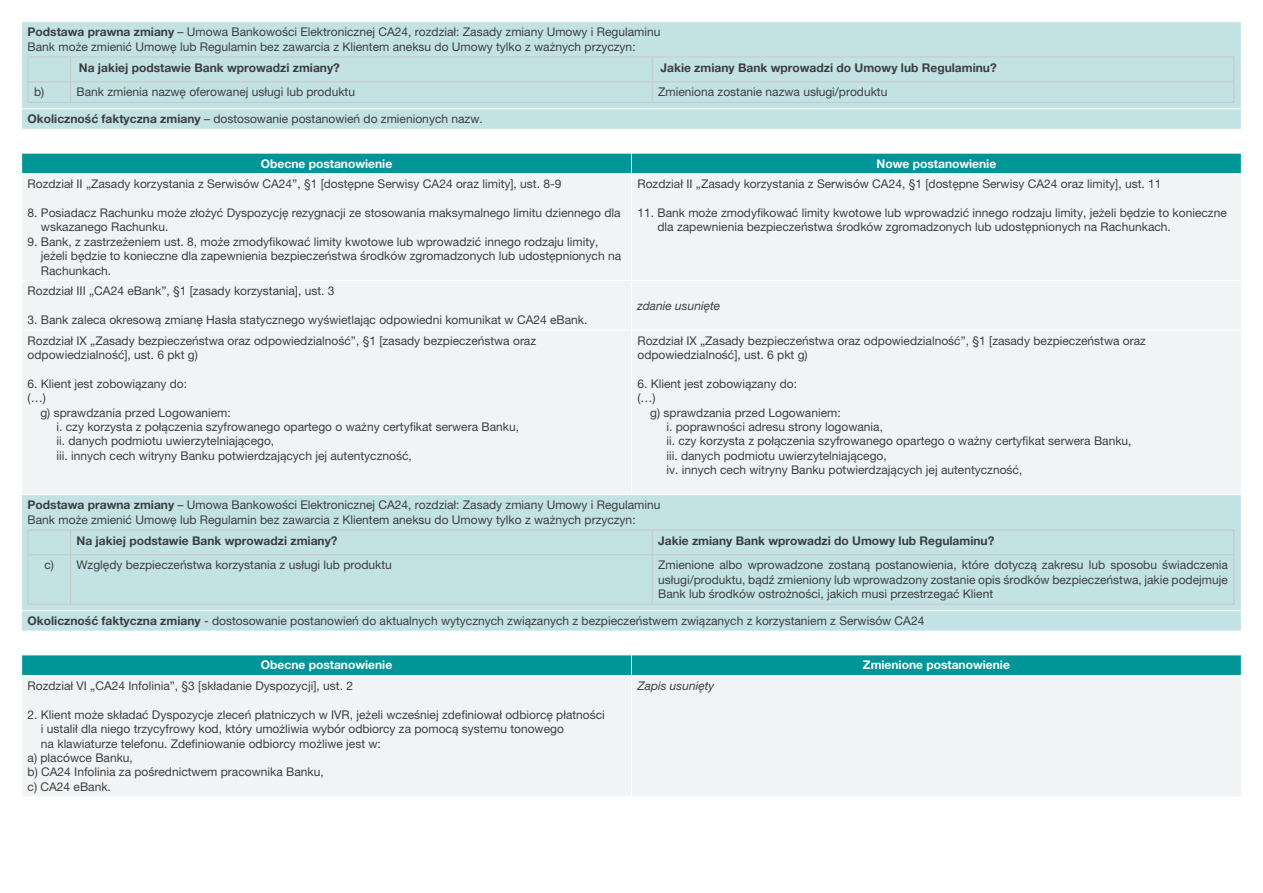
<style>
.page{position:relative;width:1263px;height:893px;background:#fff}
.page>*{position:absolute;margin:0;border:0;box-sizing:border-box;transform-origin:0 0}
.wciecie_6pkt{font:12px/14.4px "Helvetica Neue LT Pro";color:#3e3e3f}
.t1{font:700 12px "Helvetica Neue LT Pro";color:#3e3e3f}
.t2{font:700 12px "Helvetica Neue LT Pro";color:#fff}
.wciecie_3pkt{font:12px "Helvetica Neue LT Pro";color:#3e3e3f}
.t3{font:italic 12px "Helvetica Neue LT Pro";color:#3e3e3f}
.s1{font-weight:700}
</style>
<div class="page">
<div style="left:22px;top:22px;width:1219px;height:107px;background:#c3e2e4"></div>
<hr style="left:21px;top:108px;width:610px;height:1px;background:#fff">
<hr style="left:631px;top:108px;width:611px;height:1px;background:#fff">
<hr style="left:71px;top:57px;width:581px;height:1px;background:#c7c8ca">
<hr style="left:28px;top:57px;width:43px;height:1px;background:#c7c8ca">
<hr style="left:28px;top:81px;width:43px;height:1px;background:#c7c8ca">
<svg style="left:28px;top:58px;width:1px;height:44px"></svg>
<hr style="left:28px;top:102px;width:43px;height:1px;background:#c7c8ca">
<hr style="left:71px;top:81px;width:581px;height:1px;background:#c7c8ca">
<svg style="left:70px;top:58px;width:1px;height:44px"></svg>
<hr style="left:71px;top:102px;width:581px;height:1px;background:#c7c8ca">
<hr style="left:652px;top:102px;width:582px;height:1px;background:#c7c8ca">
<hr style="left:652px;top:57px;width:582px;height:1px;background:#c7c8ca">
<svg style="left:652px;top:58px;width:1px;height:44px"></svg>
<svg style="left:1233px;top:58px;width:1px;height:44px"></svg>
<hr style="left:652px;top:81px;width:582px;height:1px;background:#c7c8ca">
<div style="left:22px;top:174px;width:1219px;height:320px;background:#f2f3f4"></div>
<div style="left:22px;top:495px;width:1219px;height:136px;background:#c3e2e4"></div>
<div style="left:21px;top:153px;width:1221px;height:20px;background:#009597"></div>
<hr style="left:631px;top:174px;width:1px;height:106px;background:#fff">
<hr style="left:21px;top:280px;width:610px;height:1px;background:#fff">
<hr style="left:631px;top:280px;width:611px;height:1px;background:#fff">
<hr style="left:631px;top:281px;width:1px;height:49px;background:#fff">
<hr style="left:21px;top:330px;width:610px;height:1px;background:#fff">
<hr style="left:631px;top:330px;width:611px;height:1px;background:#fff">
<hr style="left:631px;top:330px;width:1px;height:164px;background:#fff">
<hr style="left:21px;top:610px;width:610px;height:1px;background:#fff">
<hr style="left:631px;top:610px;width:611px;height:1px;background:#fff">
<hr style="left:28px;top:530px;width:43px;height:1px;background:#c7c8ca">
<svg style="left:28px;top:531px;width:1px;height:23px"></svg>
<hr style="left:71px;top:530px;width:581px;height:1px;background:#c7c8ca">
<svg style="left:70px;top:531px;width:1px;height:23px"></svg>
<hr style="left:652px;top:530px;width:582px;height:1px;background:#c7c8ca">
<svg style="left:652px;top:531px;width:1px;height:23px"></svg>
<svg style="left:1233px;top:531px;width:1px;height:23px"></svg>
<hr style="left:28px;top:554px;width:43px;height:1px;background:#c7c8ca">
<hr style="left:28px;top:555px;width:1px;height:49px;background:#c7c8ca">
<hr style="left:71px;top:554px;width:581px;height:1px;background:#c7c8ca">
<hr style="left:70px;top:555px;width:1px;height:49px;background:#c7c8ca">
<hr style="left:652px;top:554px;width:582px;height:1px;background:#c7c8ca">
<hr style="left:652px;top:555px;width:1px;height:49px;background:#c7c8ca">
<hr style="left:1233px;top:555px;width:1px;height:49px;background:#c7c8ca">
<hr style="left:28px;top:604px;width:43px;height:1px;background:#c7c8ca">
<hr style="left:71px;top:604px;width:581px;height:1px;background:#c7c8ca">
<hr style="left:652px;top:604px;width:582px;height:1px;background:#c7c8ca">
<div style="left:22px;top:676px;width:1219px;height:120px;background:#f2f3f4"></div>
<svg style="left:21px;top:655px;width:1221px;height:20px;background:#069799"></svg>
<hr style="left:631px;top:676px;width:1px;height:120px;background:#fff">
<p class="wciecie_6pkt" style="left:28px;top:25px;width:634px"><span class="s1">Podstawa prawna zmiany</span> – Umowa Bankowości Elektronicznej CA24, rozdział: Zasady zmiany Umowy i Regulaminu</p>
<p class="wciecie_6pkt" style="left:28px;top:39px;width:609px">Bank może zmienić Umowę lub Regulamin bez zawarcia z Klientem aneksu do Umowy tylko z ważnych przyczyn:</p>
<p class="t1" style="left:79px;top:60px;width:263px">Na jakiej podstawie Bank wprowadzi zmiany?</p>
<p class="t1" style="left:660px;top:60px;width:338px">Jakie zmiany Bank wprowadzi do Umowy lub Regulaminu?</p>
<p class="wciecie_6pkt" style="left:34px;top:85px;width:12px">b)</p>
<p class="wciecie_6pkt" style="left:77px;top:85px;width:280px">Bank zmienia nazwę oferowanej usługi lub produktu</p>
<p class="wciecie_6pkt" style="left:658px;top:85px;width:231px">Zmieniona zostanie nazwa usługi/produktu</p>
<p class="wciecie_6pkt" style="left:28px;top:112px;width:457px"><span class="s1">Okoliczność faktyczna zmiany</span> – dostosowanie postanowień do zmienionych nazw.</p>
<p class="t2" style="left:261px;top:156px;width:133px">Obecne postanowienie</p>
<p class="t2" style="left:876px;top:156px;width:121px">Nowe postanowienie</p>
<p class="wciecie_6pkt" style="left:28px;top:177px;width:535px">Rozdział II „Zasady korzystania z Serwisów CA24”, §1 [dostępne Serwisy CA24 oraz limity], ust. 8-9</p>
<p class="wciecie_6pkt" style="left:41px;top:205px;width:581px;text-indent:-13px">8. Posiadacz Rachunku może złożyć Dyspozycję rezygnacji ze stosowania maksymalnego limitu dziennego dla wskazanego Rachunku.</p>
<p class="wciecie_6pkt" style="left:41px;top:234px;width:582px;text-indent:-13px">9. Bank, z zastrzeżeniem ust. 8, może zmodyfikować limity kwotowe lub wprowadzić innego rodzaju limity, jeżeli będzie to konieczne dla zapewnienia bezpieczeństwa środków zgromadzonych lub udostępnionych na<br>Rachunkach.</p>
<p class="wciecie_6pkt" style="left:637px;top:177px;width:525px">Rozdział II „Zasady korzystania z Serwisów CA24, §1 [dostępne Serwisy CA24 oraz limity], ust. 11</p>
<p class="wciecie_6pkt" style="left:657px;top:205px;width:571px;text-indent:-20px">11. Bank może zmodyfikować limity kwotowe lub wprowadzić innego rodzaju limity, jeżeli będzie to konieczne dla zapewnienia bezpieczeństwa środków zgromadzonych lub udostępnionych na Rachunkach.</p>
<p class="wciecie_6pkt" style="left:28px;top:284px;width:308px">Rozdział III „CA24 eBank”, §1 [zasady korzystania], ust. 3</p>
<p class="wciecie_6pkt" style="left:28px;top:312px;width:561px">3. Bank zaleca okresową zmianę Hasła statycznego wyświetlając odpowiedni komunikat w CA24 eBank.</p>
<p class="t3" style="left:637px;top:298px;width:84px">zdanie usunięte</p>
<p class="wciecie_6pkt" style="left:637px;top:333px;width:510px">Rozdział IX „Zasady bezpieczeństwa oraz odpowiedzialność”, §1 [zasady bezpieczeństwa oraz odpowiedzialność], ust. 6 pkt g)</p>
<p class="wciecie_6pkt" style="left:637px;top:376px;width:161px">6. Klient jest zobowiązany do:</p>
<p class="wciecie_6pkt" style="left:637px;top:391px;width:20px">(…)</p>
<p class="wciecie_3pkt" style="left:650px;top:405px;width:192px">g) sprawdzania przed Logowaniem:</p>
<p class="wciecie_6pkt" style="left:666px;top:419px;width:218px">i. poprawności adresu strony logowania,</p>
<p class="wciecie_6pkt" style="left:666px;top:434px;width:467px">ii. czy korzysta z połączenia szyfrowanego opartego o ważny certyfikat serwera Banku,</p>
<p class="wciecie_6pkt" style="left:666px;top:448px;width:222px">iii. danych podmiotu uwierzytelniającego,</p>
<p class="wciecie_6pkt" style="left:666px;top:463px;width:358px">iv. innych cech witryny Banku potwierdzających jej autentyczność,</p>
<p class="wciecie_6pkt" style="left:28px;top:498px;width:634px"><span class="s1">Podstawa prawna zmiany</span> – Umowa Bankowości Elektronicznej CA24, rozdział: Zasady zmiany Umowy i Regulaminu</p>
<p class="wciecie_6pkt" style="left:28px;top:512px;width:609px">Bank może zmienić Umowę lub Regulamin bez zawarcia z Klientem aneksu do Umowy tylko z ważnych przyczyn:</p>
<p class="t1" style="left:77px;top:533px;width:263px">Na jakiej podstawie Bank wprowadzi zmiany?</p>
<p class="t1" style="left:658px;top:533px;width:338px">Jakie zmiany Bank wprowadzi do Umowy lub Regulaminu?</p>
<p class="wciecie_6pkt" style="left:44px;top:558px;width:11px">c)</p>
<p class="wciecie_6pkt" style="left:77px;top:558px;width:317px">Względy bezpieczeństwa korzystania z usługi lub produktu</p>
<p class="wciecie_6pkt" style="left:658px;top:558px;width:571px;text-align:justify">Zmienione albo wprowadzone zostaną postanowienia, które dotyczą zakresu lub sposobu świadczenia usługi/produktu, bądź zmieniony lub wprowadzony zostanie opis środków bezpieczeństwa, jakie podejmuje Bank lub środków ostrożności, jakich musi przestrzegać Klient</p>
<p class="wciecie_6pkt" style="left:28px;top:613px;width:898px"><span class="s1">Okoliczność faktyczna zmiany</span> - dostosowanie postanowień do aktualnych wytycznych związanych z bezpieczeństwem związanych z korzystaniem z Serwisów CA24</p>
<p class="t2" style="left:261px;top:658px;width:133px">Obecne postanowienie</p>
<p class="t2" style="left:863px;top:658px;width:149px">Zmienione postanowienie</p>
<p class="wciecie_6pkt" style="left:28px;top:678px;width:327px">Rozdział VI „CA24 Infolinia”, §3 [składanie Dyspozycji], ust. 2</p>
<p class="wciecie_6pkt" style="left:41px;top:707px;width:565px;text-indent:-13px">2. Klient może składać Dyspozycje zleceń płatniczych w IVR, jeżeli wcześniej zdefiniował odbiorcę płatności i ustalił dla niego trzycyfrowy kod, który umożliwia wybór odbiorcy za pomocą systemu tonowego<br>na klawiaturze telefonu. Zdefiniowanie odbiorcy możliwe jest w:</p>
<p class="wciecie_6pkt" style="left:28px;top:750px;width:107px">a) placówce Banku,</p>
<p class="wciecie_6pkt" style="left:28px;top:765px;width:298px">b) CA24 Infolinia za pośrednictwem pracownika Banku,</p>
<p class="wciecie_6pkt" style="left:28px;top:779px;width:85px">c) CA24 eBank.</p>
<p class="wciecie_6pkt" style="left:28px;top:333px;width:510px">Rozdział IX „Zasady bezpieczeństwa oraz odpowiedzialność”, §1 [zasady bezpieczeństwa oraz odpowiedzialność], ust. 6 pkt g)</p>
<p class="wciecie_6pkt" style="left:28px;top:376px;width:161px">6. Klient jest zobowiązany do:</p>
<p class="wciecie_6pkt" style="left:28px;top:391px;width:20px">(…)</p>
<p class="wciecie_3pkt" style="left:40px;top:405px;width:192px">g) sprawdzania przed Logowaniem:</p>
<p class="wciecie_6pkt" style="left:56px;top:419px;width:464px">i. czy korzysta z połączenia szyfrowanego opartego o ważny certyfikat serwera Banku,</p>
<p class="wciecie_6pkt" style="left:56px;top:434px;width:219px">ii. danych podmiotu uwierzytelniającego,</p>
<p class="wciecie_6pkt" style="left:56px;top:448px;width:357px">iii. innych cech witryny Banku potwierdzających jej autentyczność,</p>
<p class="t3" style="left:637px;top:678px;width:78px">Zapis usunięty</p>
</div>
